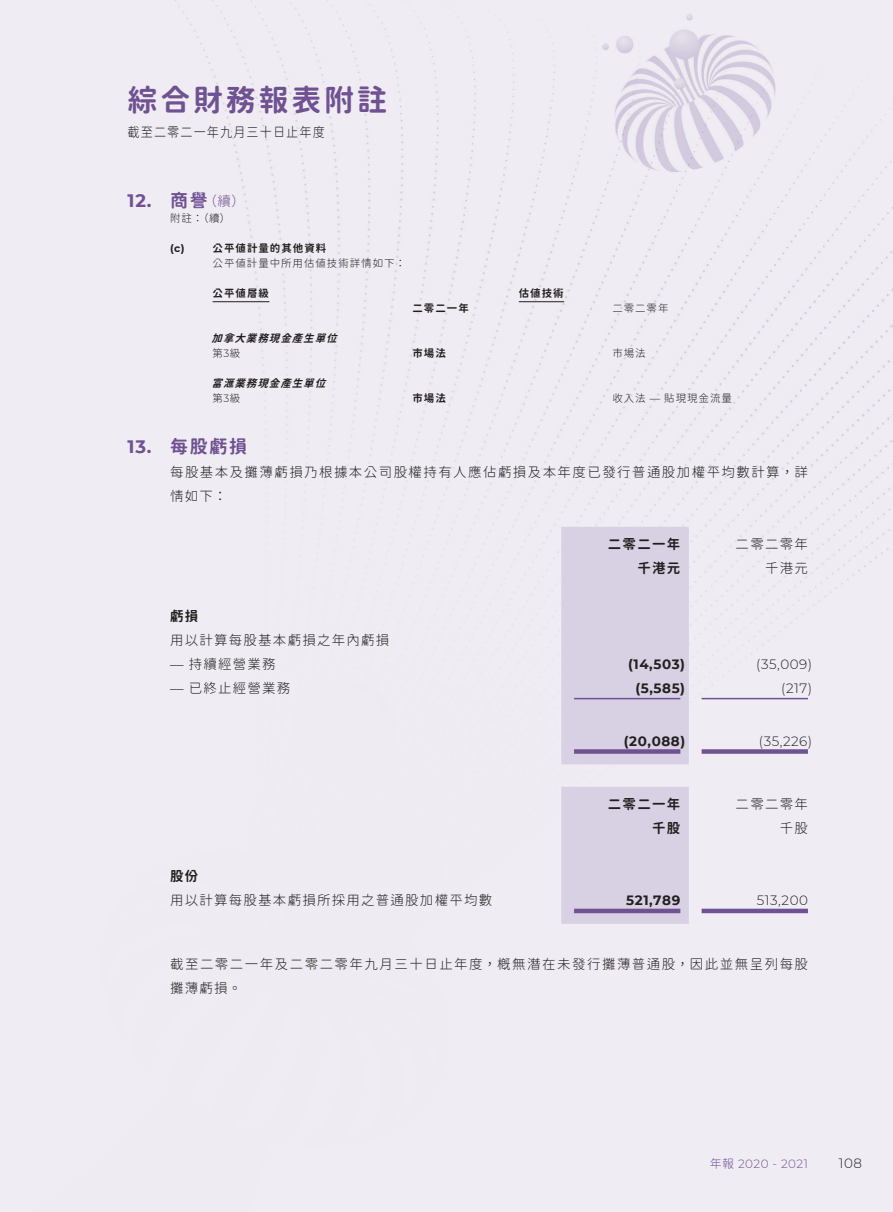
<style>
.page{position:relative;width:893px;height:1212px;background:#fff}
.page>*{position:absolute;margin:0;border:0;box-sizing:border-box;transform-origin:0 0}
.t1{font:30px "Gen Sen Rounded TW B";letter-spacing:.09em;color:#705192}
.t2{font:18px "Gen Sen Rounded TW B";letter-spacing:.09em;color:#705192}
.t3{font:700 18px "Montserrat";color:#705192}
.t4{font:13.5px/24px "Gen Sen Rounded TW L";letter-spacing:.105em;color:#231f20}
.t5{font:300 13.5px "Montserrat";letter-spacing:.04em;color:#231f20}
.t6{font:700 13.5px "Montserrat";letter-spacing:.04em;color:#231f20}
.t7{font:13.5px "Gen Sen Rounded TW B";letter-spacing:.09em;color:#231f20}
.t8{font:13.5px "Gen Sen Rounded TW L";letter-spacing:.105em;color:#231f20;scale:.9 1}
.t9{font:13.5px "Gen Sen Rounded TW L";color:#705192}
.t10{font:300 12px "Montserrat";letter-spacing:.03em;color:#705192}
.t11{font:10.5px "Gen Sen Rounded TW L";letter-spacing:.09em;color:#231f20}
.t12{font:10.5px "Gen Sen Rounded TW B";letter-spacing:.09em;color:#231f20}
.t13{font:italic 10.5px "Gen Sen Rounded TW B";color:#231f20}
.t14{font:700 10.5px "Montserrat";color:#231f20}
.s1{font-family:"Montserrat";font-weight:300}
.s2{font-family:"Gen Sen Rounded TW L";font-weight:400}
</style>
<div class="page">
<div style="left:0;top:191px;width:893px;height:1021px;background:#efecf3"></div>
<div style="left:0;top:0;width:893px;height:191px;background:#efecf3"></div>
<hr style="left:213px;top:301px;width:56px;height:1px;background:#231f20">
<hr style="left:519px;top:301px;width:45px;height:1px;background:#231f20">
<div style="left:561px;top:527px;width:128px;height:237px;background:#d8d1e3"></div>
<hr style="left:574px;top:698px;width:106px;height:1px;background:#705192">
<hr style="left:702px;top:698px;width:106px;height:1px;background:#705192">
<div style="left:574px;top:749px;width:106px;height:5px;background:#705192"></div>
<div style="left:702px;top:749px;width:106px;height:5px;background:#705192"></div>
<div style="left:561px;top:787px;width:128px;height:137px;background:#d8d1e3"></div>
<hr style="left:574px;top:909px;width:106px;height:4px;background:#705192">
<hr style="left:702px;top:909px;width:106px;height:4px;background:#705192">
<h1 class="t1" style="left:128px;top:84px;width:261px">綜合財務報表附註</h1>
<p class="t8" style="left:128px;top:124px;width:221px">截至二零二一年九月三十日止年度</p>
<h2 class="t3" style="left:128px;top:188px;width:25px">12.</h2>
<h2 class="t3" style="left:128px;top:434px;width:25px">13.</h2>
<h2 class="t2" style="left:170px;top:190px;width:39px">商譽</h2>
<p class="t9" style="left:203px;top:193px;width:43px">（續(</p>
<p class="t11" style="left:170px;top:212px;width:62px">附註（：續(</p>
<p class="t12" style="left:213px;top:242px;width:115px">公平値計量的其他資料</p>
<p class="t14" style="left:170px;top:241px;width:16px">c( )</p>
<p class="t11" style="left:213px;top:257px;width:194px">公平値計量中所用估値技術詳情如下：</p>
<p class="t12" style="left:213px;top:287px;width:58px">公平値層級</p>
<p class="t13" style="left:212px;top:332px;width:134px">加拿大業務現金產生單位</p>
<p class="t11" style="left:213px;top:347px;width:29px">第 級<span class="s1">3</span></p>
<p class="t13" style="left:212px;top:377px;width:123px">富滙業務現金產生單位</p>
<p class="t11" style="left:213px;top:392px;width:29px">第 級<span class="s1">3</span></p>
<h2 class="t2" style="left:170px;top:436px;width:78px">每股虧損</h2>
<p class="t12" style="left:412px;top:302px;width:58px">二零二一年</p>
<p class="t12" style="left:412px;top:347px;width:35px">市場法</p>
<p class="t12" style="left:412px;top:392px;width:35px">市場法</p>
<p class="t12" style="left:519px;top:287px;width:46px">估値技術</p>
<p class="t11" style="left:612px;top:302px;width:58px">二零二零年</p>
<p class="t11" style="left:612px;top:347px;width:35px">市場法</p>
<p class="t11" style="left:612px;top:392px;width:121px">收入法 <span class="s1">—</span> 貼現現金流量</p>
<p class="t4" style="left:170px;top:460px;width:639px">每股基本及攤薄虧損乃根據本公司股權持有人應佔虧損及本年度已發行普通股加權平均數計算，詳情如下：</p>
<p class="t4" style="left:736px;top:532px;width:74px">二零二零年</p>
<p class="t7" style="left:608px;top:537px;width:74px">二零二一年</p>
<p class="t7" style="left:170px;top:609px;width:30px">虧損</p>
<p class="t4" style="left:170px;top:628px;width:221px">用以計算每股基本虧損之年內虧損</p>
<p class="t4" style="left:170px;top:652px;width:107px"><span class="s1">—</span> 持續經營業務</p>
<p class="t4" style="left:170px;top:676px;width:122px"><span class="s1">—</span> 已終止經營業務</p>
<p class="t7" style="left:637px;top:561px;width:44px">千港元</p>
<p class="t4" style="left:765px;top:556px;width:44px">千港元</p>
<p class="t6" style="left:628px;top:655px;width:58px">)14,503(</p>
<p class="t5" style="left:756px;top:655px;width:57px">)35,009(</p>
<p class="t6" style="left:635px;top:679px;width:51px">)5,585(</p>
<p class="t5" style="left:781px;top:679px;width:32px">)217(</p>
<p class="t6" style="left:624px;top:731px;width:63px">)20,088(</p>
<p class="t5" style="left:759px;top:732px;width:55px">)35,226(</p>
<p class="t7" style="left:170px;top:869px;width:30px">股份</p>
<p class="t4" style="left:170px;top:888px;width:324px">用以計算每股基本虧損所採用之普通股加權平均數</p>
<p class="t7" style="left:608px;top:796px;width:74px">二零二一年</p>
<p class="t4" style="left:736px;top:792px;width:74px">二零二零年</p>
<p class="t7" style="left:652px;top:820px;width:30px">千股</p>
<p class="t4" style="left:780px;top:816px;width:30px">千股</p>
<p class="t6" style="left:626px;top:891px;width:56px">521,789</p>
<p class="t5" style="left:757px;top:891px;width:53px">513,200</p>
<p class="t4" style="left:170px;top:952px;width:639px">截至二零二一年及二零二零年九月三十日止年度，概無潛在未發行攤薄普通股，因此並無呈列每股攤薄虧損。</p>
<p class="t10" style="left:710px;top:1155px;width:100px"><span class="s2">年報</span> 2020 - 2021</p>
<p class="t5" style="left:839px;top:1154px;width:25px">108</p>
</div>
